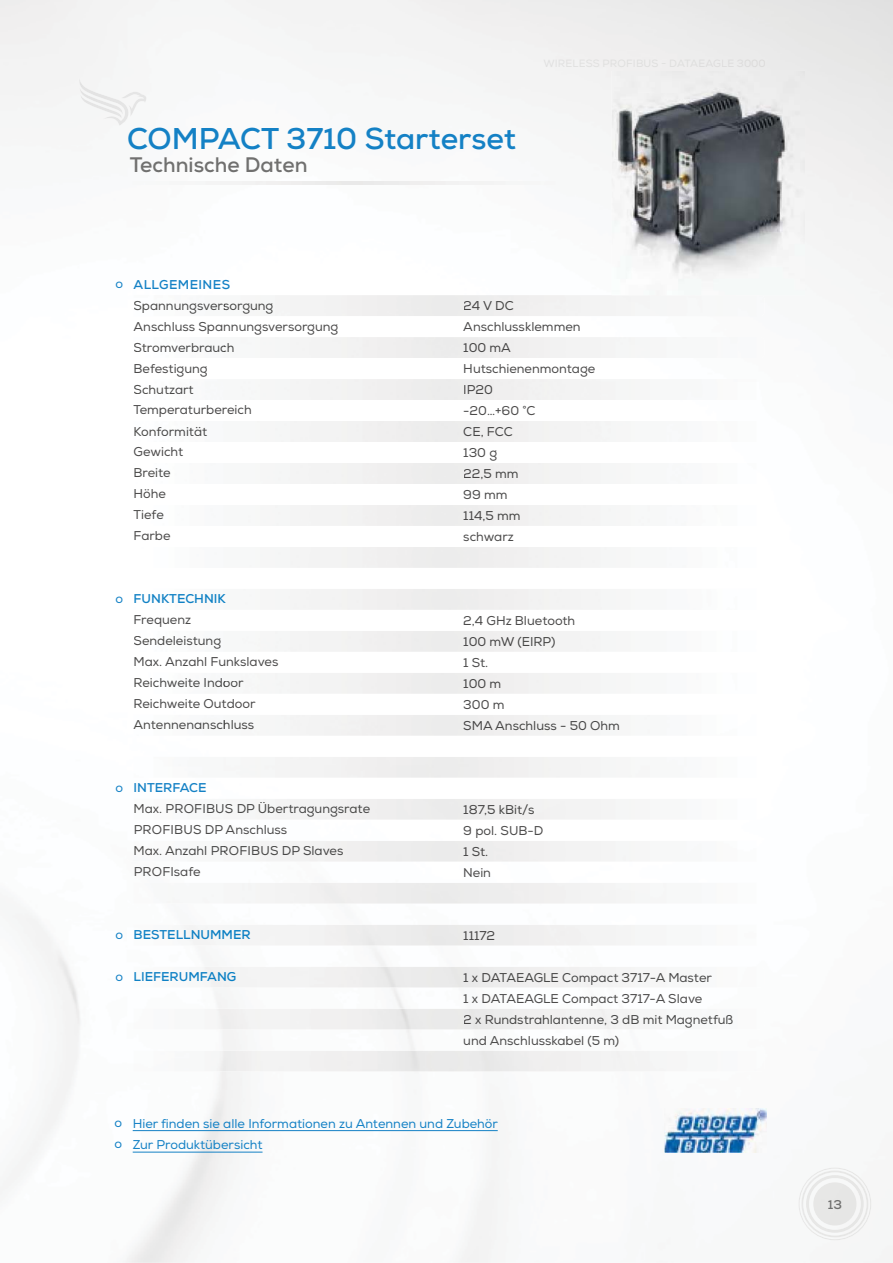
<style>
.page{position:relative;width:893px;height:1263px;background:#fff}
.page>*{position:absolute;margin:0;border:0;box-sizing:border-box;transform-origin:0 0}
.t1{font:700 30px "Nexa";color:#1481c5}
.t2{font:700 21px "Nexa";color:#70706f}
.t3{font:12.75px "Nexa";color:#4b4a4a}
.t4{font:12.75px "Nexa";color:#494949}
.t5{font:12.75px "Nexa";color:#474747}
.t6{font:12.75px/21.5px "Nexa";color:#1481c5}
.t7{font:12.75px "Nexa";color:#464545}
.t8{font:700 12.75px "Nexa";color:#0e80c4}
.t9{font:12.75px "Nexa";color:#464645}
.t10{font:700 12.75px "Nexa";letter-spacing:.02em;color:#1481c5}
.t11{font:12.75px "Nexa";color:#4b4a49}
.t12{font:700 12.75px "Nexa";color:#1481c5}
.t13{font:700 12.75px "Nexa";color:#70706f}
.s1{color:#4b4a49}
.s2{color:#484847}
.s3{color:#464645}
.s4{color:#494949}
.s5{color:#1282c5}
.s6{color:#1181c4}
.s7{color:#0f81c5}
.s8{color:#0a7fc3}
.s9{color:#474747}
.s10{color:#464545}
.s11{color:#474745}
.s12{color:#097ec3}
</style>
<div class="page">
<img style="left:0;top:0;width:892px;height:1263px">
<img style="left:78px;top:78px;width:51px;height:48px">
<img style="left:80px;top:115px;width:44px;height:3px">
<img style="left:79px;top:88px;width:45px;height:27px">
<img style="left:121px;top:92px;width:26px;height:25px">
<img style="left:798px;top:1168px;width:73px;height:72px">
<img style="left:127px;top:1051px;width:637px;height:21px;border-radius:4px">
<img style="left:127px;top:1009px;width:637px;height:21px;border-radius:4px">
<img style="left:464px;top:1015px;width:269px;height:13px">
<img style="left:127px;top:337px;width:637px;height:21px;border-radius:4px">
<img style="left:464px;top:343px;width:47px;height:9px">
<img style="left:134px;top:342px;width:100px;height:10px">
<img style="left:127px;top:925px;width:637px;height:21px;border-radius:4px">
<img style="left:464px;top:931px;width:30px;height:9px">
<img style="left:135px;top:930px;width:115px;height:10px">
<img style="left:127px;top:967px;width:637px;height:21px;border-radius:4px">
<div style="left:464px;top:973px;width:248px;height:12px;background:#f2f2f2"></div>
<img style="left:135px;top:972px;width:101px;height:10px">
<div style="left:127px;top:295px;width:637px;height:21px;background:#f3f3f3;border-radius:4px"></div>
<img style="left:464px;top:301px;width:49px;height:9px">
<img style="left:134px;top:300px;width:139px;height:13px">
<img style="left:127px;top:631px;width:637px;height:21px;border-radius:4px">
<img style="left:464px;top:637px;width:91px;height:11px">
<img style="left:134px;top:636px;width:86px;height:13px">
<img style="left:127px;top:463px;width:637px;height:21px;border-radius:4px">
<img style="left:464px;top:469px;width:54px;height:10px">
<img style="left:135px;top:469px;width:35px;height:9px">
<img style="left:127px;top:799px;width:637px;height:21px;border-radius:4px">
<img style="left:464px;top:804px;width:70px;height:11px">
<img style="left:135px;top:805px;width:27px;height:9px">
<img style="left:167px;top:804px;width:66px;height:10px">
<div style="left:233px;top:802px;width:137px;height:15px;background:#f3f3f3"></div>
<div style="left:127px;top:379px;width:637px;height:21px;background:#f4f4f4;border-radius:4px"></div>
<img style="left:464px;top:385px;width:28px;height:9px">
<img style="left:134px;top:384px;width:59px;height:10px">
<img style="left:127px;top:715px;width:637px;height:21px;border-radius:4px">
<img style="left:464px;top:721px;width:155px;height:9px">
<img style="left:134px;top:721px;width:120px;height:9px">
<img style="left:127px;top:547px;width:637px;height:21px;border-radius:4px">
<img style="left:127px;top:883px;width:637px;height:21px;border-radius:4px">
<img style="left:127px;top:673px;width:637px;height:21px;border-radius:4px">
<img style="left:464px;top:679px;width:36px;height:9px">
<img style="left:135px;top:679px;width:108px;height:9px">
<img style="left:127px;top:505px;width:637px;height:21px;border-radius:4px">
<img style="left:464px;top:511px;width:55px;height:10px">
<img style="left:134px;top:510px;width:29px;height:10px">
<div style="left:127px;top:841px;width:637px;height:21px;background:#f3f3f3;border-radius:4px"></div>
<img style="left:464px;top:847px;width:23px;height:9px">
<img style="left:135px;top:847px;width:72px;height:9px">
<img style="left:212px;top:846px;width:131px;height:10px">
<div style="left:127px;top:421px;width:637px;height:21px;background:#f4f4f4;border-radius:4px"></div>
<img style="left:464px;top:427px;width:48px;height:10px">
<img style="left:135px;top:426px;width:72px;height:10px">
<img style="left:127px;top:757px;width:637px;height:21px;border-radius:4px">
<img style="left:127px;top:589px;width:637px;height:21px;border-radius:4px">
<img style="left:135px;top:594px;width:91px;height:10px">
<img style="left:128px;top:181px;width:446px;height:3px">
<div style="left:543px;top:60px;width:222px;height:7px;background:#f0efef"></div>
<img style="left:611px;top:71px;width:194px;height:225px">
<img style="left:611px;top:295px;width:151px;height:1px">
<img style="left:664px;top:1109px;width:102px;height:43px">
<hr style="left:133px;top:1130px;width:364px;height:1px;background:#1481c5">
<hr style="left:133px;top:1152px;width:129px;height:1px;background:#1481c5">
<h1 class="t1" style="left:127px;top:127px;width:390px">COMPACT 3710 Starterset</h1>
<h2 class="t2" style="left:130px;top:157px;width:179px">Technische Daten</h2>
<p class="t6" style="left:115px;top:275px;width:9px">o</p>
<p class="t10" style="left:134px;top:279px;width:98px">ALLGEMEINES</p>
<p class="t3" style="left:134px;top:321px;width:206px">Anschluss Spannungsversorgung</p>
<p class="t3" style="left:134px;top:363px;width:76px">Befestigung</p>
<p class="t3" style="left:134px;top:405px;width:120px">Temperaturbereich</p>
<p class="t3" style="left:134px;top:447px;width:51px">Gewicht</p>
<p class="t3" style="left:134px;top:489px;width:34px">Höhe</p>
<p class="t3" style="left:134px;top:531px;width:38px">Farbe</p>
<p class="t4" style="left:134px;top:300px;width:141px"><span class="s1">Span</span>nungsvers<span class="s2">orgung</span></p>
<p class="t7" style="left:463px;top:301px;width:52px">24 V <span class="s3">DC</span></p>
<p class="t3" style="left:463px;top:322px;width:119px">Anschlussklemmen</p>
<p class="t3" style="left:463px;top:364px;width:133px">Hutschienenmontage</p>
<p class="t3" style="left:463px;top:406px;width:74px">-20…+60 °C</p>
<p class="t3" style="left:463px;top:448px;width:35px">130 g</p>
<p class="t3" style="left:463px;top:490px;width:46px">99 mm</p>
<p class="t3" style="left:463px;top:532px;width:52px">schwarz</p>
<p class="t4" style="left:134px;top:342px;width:102px"><span class="s1">Stro</span>mverbrauc<span class="s2">h</span></p>
<p class="t7" style="left:463px;top:343px;width:49px">100 mA</p>
<p class="t4" style="left:134px;top:384px;width:62px"><span class="s1">Schu</span>tzart</p>
<p class="t7" style="left:463px;top:385px;width:31px">IP20</p>
<p class="t4" style="left:134px;top:426px;width:75px"><span class="s1">Konf</span>ormität</p>
<p class="t7" style="left:463px;top:427px;width:51px">CE, FC<span class="s3">C</span></p>
<p class="t11" style="left:134px;top:468px;width:39px">Brei<span class="s4">te</span></p>
<p class="t7" style="left:463px;top:469px;width:57px">22,5 <span class="s3">mm</span></p>
<p class="t11" style="left:134px;top:510px;width:32px">Tief<span class="s4">e</span></p>
<p class="t7" style="left:463px;top:511px;width:59px">114,5 <span class="s3">mm</span></p>
<p class="t6" style="left:115px;top:590px;width:9px">o</p>
<p class="t8" style="left:134px;top:594px;width:94px"><span class="s5">FU</span><span class="s6">NK</span><span class="s7">TE</span>CHNI<span class="s8">K</span></p>
<p class="t3" style="left:134px;top:615px;width:59px">Frequenz</p>
<p class="t3" style="left:134px;top:657px;width:146px">Max. Anzahl Funkslaves</p>
<p class="t3" style="left:134px;top:699px;width:123px">Reichweite Outdoor</p>
<p class="t3" style="left:463px;top:616px;width:113px">2,4 GHz Bluetooth</p>
<p class="t3" style="left:463px;top:658px;width:26px">1 St.</p>
<p class="t3" style="left:463px;top:700px;width:43px">300 m</p>
<p class="t4" style="left:134px;top:636px;width:89px"><span class="s1">Send</span>eleistung</p>
<p class="t7" style="left:463px;top:637px;width:94px">100 mW <span class="s3">(EIRP</span><span class="s9">)</span></p>
<p class="t4" style="left:134px;top:678px;width:111px"><span class="s1">Reic</span>hweite Indo<span class="s2">or</span></p>
<p class="t7" style="left:463px;top:679px;width:39px">100 m</p>
<p class="t4" style="left:134px;top:720px;width:122px"><span class="s1">Ante</span>nnenansch<span class="s2">luss</span></p>
<p class="t9" style="left:463px;top:721px;width:158px"><span class="s10">SMA</span> Anschlus<span class="s9">s - 50 Ohm</span></p>
<p class="t6" style="left:115px;top:779px;width:9px">o</p>
<p class="t12" style="left:134px;top:783px;width:75px">INTERFACE</p>
<p class="t3" style="left:134px;top:825px;width:155px">PROFIBUS DP Anschluss</p>
<p class="t3" style="left:134px;top:867px;width:68px">PROFIsafe</p>
<p class="t5" style="left:134px;top:804px;width:238px"><span class="s1">Max.</span> <span class="s4">PROFIBU</span><span class="s2">S DP Über</span>tragungs<span class="s11">ra</span><span class="s3">te</span></p>
<p class="t9" style="left:463px;top:805px;width:73px"><span class="s10">187,5</span> kBit/s</p>
<p class="t3" style="left:463px;top:826px;width:82px">9 pol. SUB-D</p>
<p class="t3" style="left:463px;top:868px;width:29px">Nein</p>
<p class="t4" style="left:134px;top:846px;width:211px"><span class="s1">Max.</span> Anzahl PR<span class="s2">OFIBUS</span> <span class="s9">DP Slaves</span></p>
<p class="t7" style="left:463px;top:847px;width:26px">1 St.</p>
<p class="t6" style="left:115px;top:926px;width:9px">o</p>
<p class="t6" style="left:115px;top:968px;width:9px">o</p>
<p class="t8" style="left:134px;top:930px;width:119px"><span class="s5">BE</span><span class="s6">ST</span><span class="s7">EL</span>LNUM<span class="s8">ME</span><span class="s12">R</span></p>
<p class="t7" style="left:463px;top:931px;width:33px">11172</p>
<p class="t8" style="left:134px;top:972px;width:104px"><span class="s5">LI</span><span class="s6">EF</span><span class="s7">ER</span>UMFA<span class="s8">NG</span></p>
<p class="t5" style="left:463px;top:973px;width:250px"><span class="s10">1 x DA</span><span class="s3">TAEAGL</span>E Compact <span class="s2">3717-A</span> <span class="s4">Master</span></p>
<p class="t3" style="left:463px;top:994px;width:240px">1 x DATAEAGLE Compact 3717-A Slave</p>
<p class="t3" style="left:463px;top:1036px;width:157px">und Anschlusskabel (5 m)</p>
<p class="t5" style="left:463px;top:1015px;width:271px"><span class="s10">2 x Ru</span><span class="s3">ndstrahl</span>antenne, 3 <span class="s2">dB mit</span> <span class="s4">Magnetfuß</span></p>
<p class="t6" style="left:115px;top:1114px;width:9px;line-height:21px">o o</p>
<p class="t6" style="left:133px;top:1114px;width:367px">Hier finden sie alle Informationen zu Antennen und Zubehör<br>Zur Produktübersicht</p>
<p class="t13" style="left:827px;top:1200px;width:16px">13</p>
</div>
